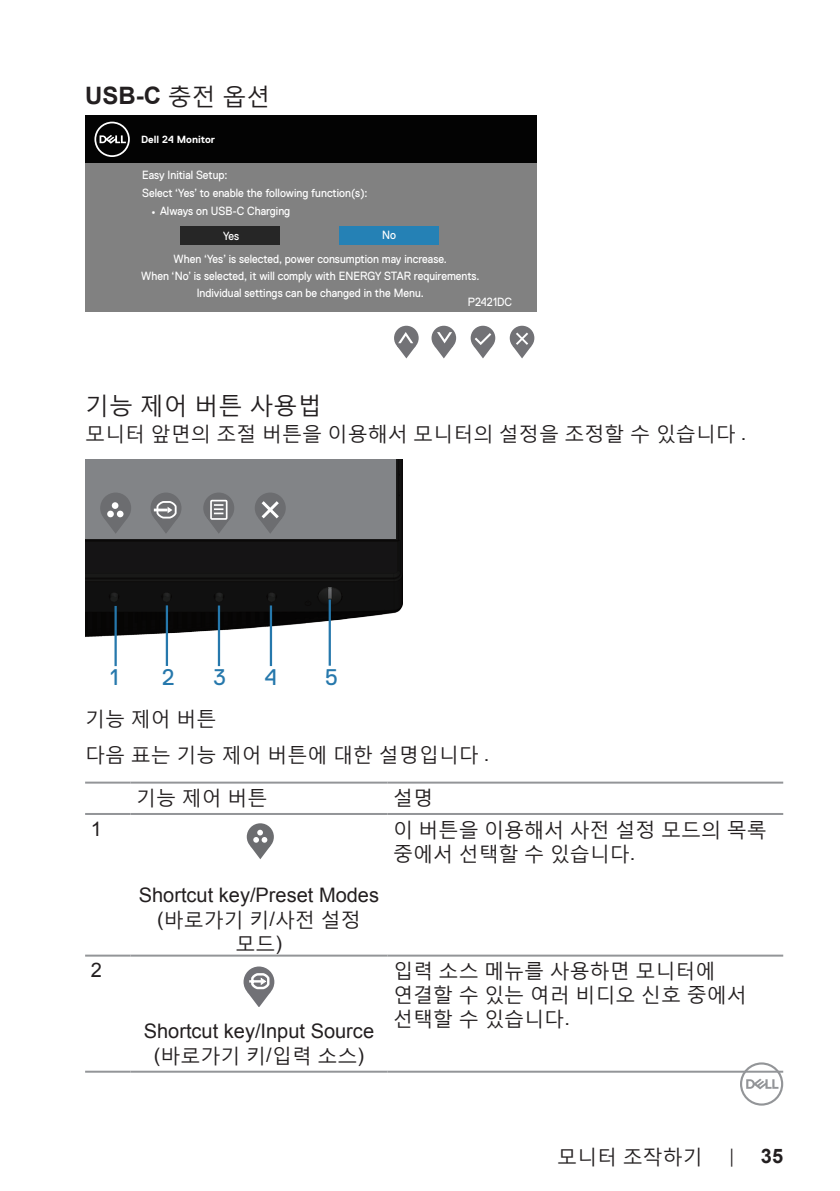
<style>
.page{position:relative;width:840px;height:1191px;background:#fff}
.page>*{position:absolute;margin:0;border:0;box-sizing:border-box;transform-origin:0 0}
.t1{font:300 29.8px "Adobe Ming Std";color:#fff}
.Head2{font:700 24px "Arial";color:#231f20}
.Head2-2{font:24px "Malgun Gothic";color:#231f20}
.t2{font:22.6px "Dell Replica";color:#2678ac}
.text{font:20px/24px "Malgun Gothic";color:#231f20}
.text-2{font:20px/24px "Arial";color:#231f20;text-align:center}
.text_bold{font:20px "Malgun Gothic";color:#231f20}
.t3{font:12px/17px "Dell Replica";color:#fff;scale:.92 1}
.t4{font:700 10.4px "Dell Replica";color:#fff}
.s1{font-family:"Malgun Gothic";font-weight:400}
.s2{font-family:"Arial"}
.s3{font-family:"Malgun Gothic"}
.s4{font-size:18px}
.s5{font-family:"Arial";font-weight:700}
</style>
<div class="page">
<svg style="left:739px;top:1062px;width:43px;height:43px"></svg>
<div style="left:85px;top:139px;width:451px;height:173px;background:#818181"></div>
<div style="left:85px;top:116px;width:451px;height:47px;background:#030303"></div>
<svg style="left:94px;top:122px;width:36px;height:35px"></svg>
<div style="left:180px;top:226px;width:100px;height:19px;background:#262626"></div>
<div style="left:339px;top:226px;width:100px;height:19px;background:#2581b5"></div>
<div style="left:394px;top:326px;width:24px;height:24px;background:#727276;border-radius:50%"></div>
<div style="left:431px;top:326px;width:25px;height:24px;background:#727276;border-radius:50%"></div>
<div style="left:470px;top:326px;width:25px;height:24px;background:#727276;border-radius:50%"></div>
<div style="left:509px;top:326px;width:25px;height:24px;background:#727276;border-radius:50%"></div>
<svg style="left:396px;top:332px;width:19px;height:26px"></svg>
<svg style="left:434px;top:332px;width:19px;height:26px"></svg>
<svg style="left:472px;top:331px;width:21px;height:27px"></svg>
<svg style="left:512px;top:330px;width:19px;height:28px"></svg>
<img style="left:85px;top:460px;width:318px;height:191px">
<div style="left:85px;top:460px;width:310px;height:79px;background:#828487"></div>
<div style="left:100px;top:492px;width:31px;height:31px;background:#6c6d70;border-radius:50%"></div>
<svg style="left:104px;top:518px;width:23px;height:15px"></svg>
<div style="left:112px;top:502px;width:6px;height:7px;background:#fff;border-radius:50%"></div>
<div style="left:107px;top:510px;width:7px;height:7px;background:#fff;border-radius:50%"></div>
<div style="left:117px;top:510px;width:6px;height:7px;background:#fff;border-radius:50%"></div>
<div style="left:254px;top:492px;width:31px;height:31px;background:#6c6d70;border-radius:50%"></div>
<svg style="left:259px;top:501px;width:23px;height:32px"></svg>
<div style="left:203px;top:492px;width:31px;height:31px;background:#6c6d70;border-radius:50%"></div>
<div style="left:210px;top:499px;width:17px;height:21px;border:2px solid #fff"></div>
<svg style="left:207px;top:504px;width:23px;height:29px"></svg>
<div style="left:150px;top:492px;width:31px;height:31px;background:#6c6d70;border-radius:50%"></div>
<svg style="left:154px;top:501px;width:24px;height:32px"></svg>
<hr style="left:218px;top:605px;width:2px;height:61px;background:#2678ac">
<hr style="left:270px;top:605px;width:2px;height:61px;background:#2678ac">
<hr style="left:166px;top:605px;width:2px;height:61px;background:#2678ac">
<hr style="left:328px;top:599px;width:3px;height:66px;background:#2678ac">
<hr style="left:114px;top:606px;width:3px;height:60px;background:#2678ac">
<hr style="left:130px;top:781px;width:257px;height:2px;background:#939598">
<hr style="left:387px;top:781px;width:395px;height:2px;background:#939598">
<hr style="left:85px;top:813px;width:45px;height:2px;background:#939598">
<hr style="left:387px;top:813px;width:395px;height:2px;background:#939598">
<hr style="left:85px;top:954px;width:45px;height:2px;background:#939598">
<hr style="left:85px;top:1070px;width:45px;height:2px;background:#939598">
<hr style="left:85px;top:781px;width:45px;height:2px;background:#939598">
<hr style="left:130px;top:813px;width:257px;height:2px;background:#939598">
<hr style="left:130px;top:954px;width:257px;height:2px;background:#939598">
<hr style="left:387px;top:954px;width:395px;height:2px;background:#939598">
<hr style="left:130px;top:1070px;width:257px;height:2px;background:#939598">
<hr style="left:387px;top:1070px;width:395px;height:2px;background:#939598">
<div style="left:247px;top:823px;width:27px;height:27px;background:#6c6d70;border-radius:50%"></div>
<svg style="left:250px;top:829px;width:20px;height:30px"></svg>
<div style="left:243px;top:966px;width:31px;height:31px;background:#717176;border-radius:50%"></div>
<svg style="left:246px;top:972px;width:24px;height:34px"></svg>
<p class="Head2" style="left:85px;top:80px;width:187px">USB-C <span class="s1">충전 옵션</span></p>
<p class="t4" style="left:141px;top:133px;width:75px">Dell 24 Monitor</p>
<p class="t3" style="left:142px;top:165px;width:246px;line-height:18.4px">Easy Initial Setup:<br>Select ‘Yes’ to enable the following function(s):</p>
<p class="t3" style="left:223px;top:227px;width:19px">Yes</p>
<p class="t3" style="left:382px;top:227px;width:17px">No</p>
<p class="t1" style="left:150px;top:186px;width:9px">.</p>
<p class="t3" style="left:160px;top:202px;width:143px">Always on USB-C Charging</p>
<p class="t3" style="left:141px;top:250px;width:369px;text-align:center">When ‘Yes’ is selected, power consumption may increase.<br>When ‘No’ is selected, it will comply with ENERGY STAR requirements.<br>Individual settings can be changed in the Menu.</p>
<p class="t3" style="left:467px;top:294px;width:50px">P2421DC</p>
<p class="Head2-2" style="left:85px;top:391px;width:238px">기능 제어 버튼 사용법</p>
<p class="text" style="left:85px;top:421px;width:662px">모니터 앞면의 조절 버튼을 이용해서 모니터의 설정을 조정할 수 있습니다 <span class="s2">.</span></p>
<p class="t2" style="left:110px;top:665px;width:10px">1</p>
<p class="t2" style="left:162px;top:664px;width:14px">2</p>
<p class="t2" style="left:213px;top:664px;width:14px">3</p>
<p class="t2" style="left:265px;top:664px;width:14px">4</p>
<p class="t2" style="left:324px;top:664px;width:15px">5</p>
<p class="text" style="left:85px;top:706px;width:133px">기능 제어 버튼</p>
<p class="text" style="left:85px;top:741px;width:405px">다음 표는 기능 제어 버튼에 대한 설명입니다 <span class="s2">.</span></p>
<p class="text_bold" style="left:136px;top:785px;width:133px">기능 제어 버튼</p>
<p class="text_bold" style="left:393px;top:785px;width:41px">설명</p>
<p class="text-2" style="left:91px;top:817px;width:13px">1</p>
<p class="text" style="left:393px;top:817px;width:375px">이 버튼을 이용해서 사전 설정 모드의 목록 중에서 선택할 수 있습니다<span class="s2">.</span></p>
<p class="text-2" style="left:91px;top:958px;width:13px">2</p>
<p class="text-2" style="left:139px;top:883px;width:242px">Shortcut key/Preset Modes (<span class="s3">바로가기 키</span>/<span class="s3">사전 설정 모드</span>)</p>
<p class="text-2" style="left:144px;top:1019px;width:232px">Shortcut key/Input Source (<span class="s3">바로가기 키</span>/<span class="s3">입력 소스</span>)</p>
<p class="text" style="left:393px;top:958px;width:355px">입력 소스 메뉴를 사용하면 모니터에 연결할 수 있는 여러 비디오 신호 중에서 선택할 수 있습니다<span class="s2">.</span></p>
<h3 class="text" style="left:557px;top:1143px;width:227px">모니터 조작하기 <span class="s4">│</span> <span class="s5">35</span></h3>
</div>
